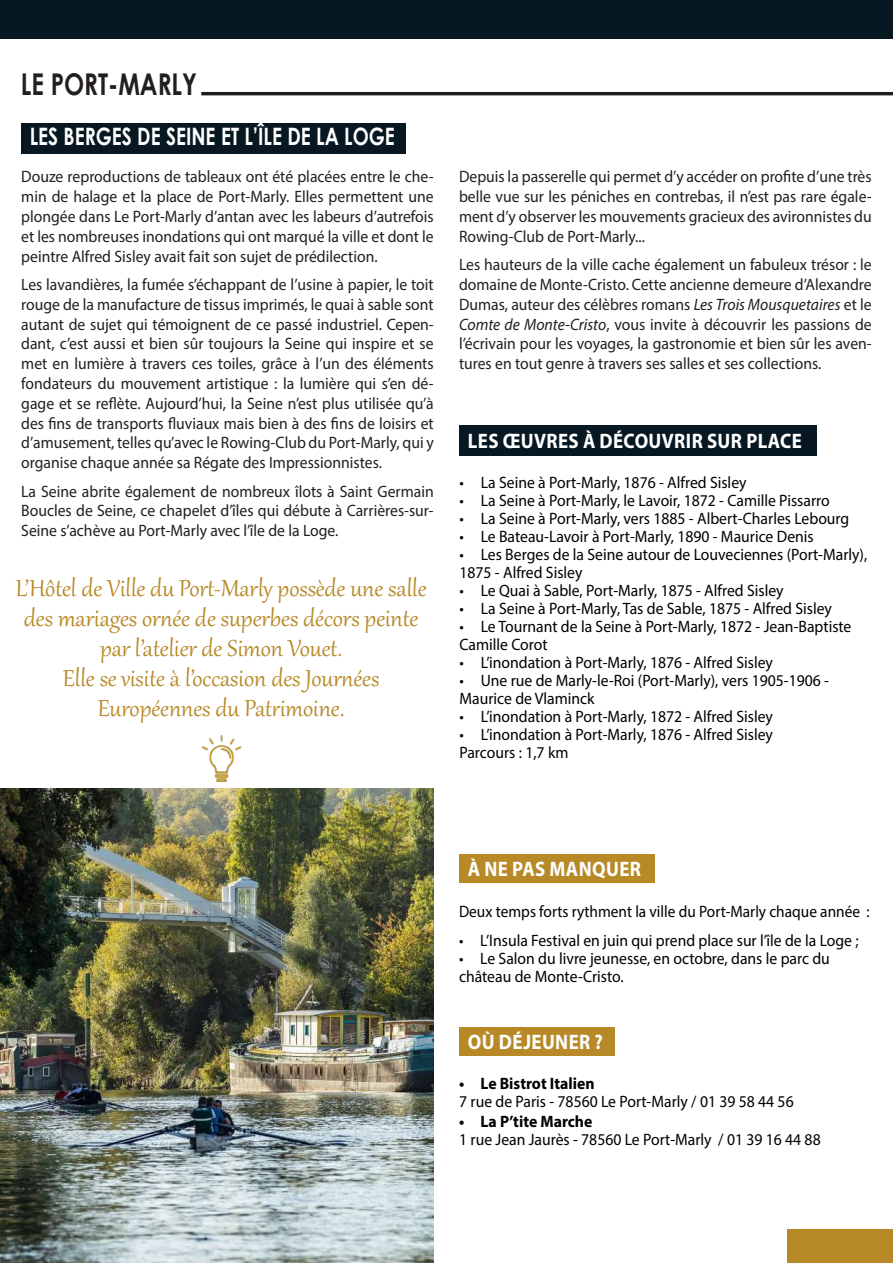
<style>
.page{position:relative;width:893px;height:1263px;background:#fff}
.page>*{position:absolute;margin:0;border:0;box-sizing:border-box;transform-origin:0 0}
.t1{font:700 30px "Century Gothic";color:#231f20;scale:.8 1}
.t2{font:28.5px/30px "Gabriola";color:#b78927;text-align:center}
.t3{font:700 24px "Century Gothic";color:#fff;scale:.8 1}
.t4{font:700 21px "Myriad Pro";letter-spacing:.02em;color:#fff;scale:.9 1}
.t5{font:16.5px/19.8px "Myriad Pro";color:#231e1f;text-align:justify;scale:.95 1}
.t6{font:16.5px/18px "Myriad Pro";color:#000002;scale:.95 1}
.t7{font:16.5px "Myriad Pro";color:#000002;scale:.93 1}
.t8{font:700 16.5px "Myriad Pro";color:#000002;scale:.95 1}
.s1{font-style:italic}
</style>
<div class="page">
<img style="left:0;top:789px;width:434px;height:474px">
<div style="left:459px;top:854px;width:196px;height:29px;background:#b78927"></div>
<div style="left:459px;top:1027px;width:155px;height:29px;background:#b78927"></div>
<div style="left:21px;top:123px;width:384px;height:30px;background:#071822"></div>
<div style="left:459px;top:425px;width:357px;height:30px;background:#071822"></div>
<img style="left:201px;top:736px;width:41px;height:45px">
<div style="left:0;top:0;width:893px;height:38px;background:#071822"></div>
<hr style="left:201px;top:92px;width:692px;height:3px;background:#231f20">
<div style="left:788px;top:1230px;width:105px;height:33px;background:#b78927"></div>
<h1 class="t1" style="left:21px;top:62px;width:222px">LE PORT-MARLY</h1>
<h3 class="t3" style="left:30px;top:119px;width:458px">LES BERGES DE SEINE ET L’ÎLE DE LA LOGE</h3>
<p class="t5" style="left:21px;top:167px;width:436px">Douze reproductions de tableaux ont été placées entre le che&shy;min de halage et la place de Port-Marly. Elles permettent une plongée dans Le Port-Marly d’antan avec les labeurs d’autrefois et les nombreuses inondations qui ont marqué la ville et dont le peintre Alfred Sisley avait fait son sujet de prédilection.</p>
<p class="t5" style="left:21px;top:274px;width:436px">Les lavandières, la fumée s’échappant de l’usine à papier, le toit rouge de la manufacture de tissus imprimés, le quai à sable sont autant de sujet qui témoignent de ce passé industriel. Cepen&shy;dant, c’est aussi et bien sûr toujours la Seine qui inspire et se met en lumière à travers ces toiles, grâce à l’un des éléments fondateurs du mouvement artistique : la lumière qui s’en dé&shy;gage et se reflète. Aujourd’hui, la Seine n’est plus utilisée qu’à des fins de transports fluviaux mais bien à des fins de loisirs et d’amusement, telles qu’avec le Rowing-Club du Port-Marly, qui y organise chaque année sa Régate des Impressionnistes.</p>
<p class="t5" style="left:21px;top:481px;width:436px">La Seine abrite également de nombreux îlots à Saint Germain Boucles de Seine, ce chapelet d’îles qui débute à Carrières-sur-Seine s’achève au Port-Marly avec l’île de la Loge.</p>
<h2 class="t2" style="left:16px;top:571px;width:412px">L’Hôtel de Ville du Port-Marly possède une salle des mariages ornée de superbes décors peinte par l’atelier de Simon Vouet.<br>Elle se visite à l’occasion des Journées Européennes du Patrimoine.</h2>
<p class="t5" style="left:459px;top:167px;width:436px">Depuis la passerelle qui permet d’y accéder on profite d’une très belle vue sur les péniches en contrebas, il n’est pas rare égale&shy;ment d’y observer les mouvements gracieux des avironnistes du Rowing-Club de Port-Marly...</p>
<p class="t5" style="left:459px;top:254px;width:436px">Les hauteurs de la ville cache également un fabuleux trésor : le domaine de Monte-Cristo. Cette ancienne demeure d’Alexandre Dumas, auteur des célèbres romans <span class="s1">Les Trois Mousquetaires</span> et le <span class="s1">Comte de Monte-Cristo</span>, vous invite à découvrir les passions de l’écrivain pour les voyages, la gastronomie et bien sûr les aven&shy;tures en tout genre à travers ses salles et ses collections.</p>
<p class="t4" style="left:468px;top:427px;width:372px">LES ŒUVRES À DÉCOUVRIR SUR PLACE</p>
<p class="t6" style="left:459px;top:473px;width:304px">• La Seine à Port-Marly, 1876 - Alfred Sisley</p>
<p class="t6" style="left:459px;top:491px;width:391px">• La Seine à Port-Marly, le Lavoir, 1872 - Camille Pissarro</p>
<p class="t6" style="left:459px;top:509px;width:412px">• La Seine à Port-Marly, vers 1885 - Albert-Charles Lebourg</p>
<p class="t6" style="left:459px;top:527px;width:374px">• Le Bateau-Lavoir à Port-Marly, 1890 - Maurice Denis</p>
<p class="t6" style="left:459px;top:545px;width:431px">• Les Berges de la Seine autour de Louveciennes (Port-Marly),<br>1875 - Alfred Sisley</p>
<p class="t6" style="left:459px;top:581px;width:343px">• Le Quai à Sable, Port-Marly, 1875 - Alfred Sisley</p>
<p class="t6" style="left:459px;top:599px;width:394px">• La Seine à Port-Marly, Tas de Sable, 1875 - Alfred Sisley</p>
<p class="t6" style="left:459px;top:617px;width:414px">• Le Tournant de la Seine à Port-Marly, 1872 - Jean-Baptiste<br>Camille Corot</p>
<p class="t6" style="left:459px;top:653px;width:331px">• L’inondation à Port-Marly, 1876 - Alfred Sisley</p>
<p class="t6" style="left:459px;top:671px;width:390px">• Une rue de Marly-le-Roi (Port-Marly), vers 1905-1906 -<br>Maurice de Vlaminck</p>
<p class="t6" style="left:459px;top:707px;width:331px">• L’inondation à Port-Marly, 1872 - Alfred Sisley</p>
<p class="t6" style="left:459px;top:725px;width:331px">• L’inondation à Port-Marly, 1876 - Alfred Sisley<br>Parcours : 1,7 km</p>
<p class="t4" style="left:468px;top:855px;width:194px">À NE PAS MANQUER</p>
<p class="t7" style="left:459px;top:902px;width:443px">Deux temps forts rythment la ville du Port-Marly chaque année :</p>
<p class="t6" style="left:459px;top:931px;width:422px">• L’Insula Festival en juin qui prend place sur l’île de la Loge ;</p>
<p class="t6" style="left:459px;top:949px;width:392px">• Le Salon du livre jeunesse, en octobre, dans le parc du château de Monte-Cristo.</p>
<p class="t4" style="left:468px;top:1028px;width:151px">OÙ DÉJEUNER ?</p>
<p class="t8" style="left:459px;top:1073px;width:144px">• Le Bistrot Italien</p>
<p class="t6" style="left:459px;top:1093px;width:354px">7 rue de Paris - 78560 Le Port-Marly / 01 39 58 44 56</p>
<p class="t8" style="left:459px;top:1111px;width:142px">• La P’tite Marche</p>
<p class="t6" style="left:459px;top:1130px;width:382px">1 rue Jean Jaurès - 78560 Le Port-Marly / 01 39 16 44 88</p>
</div>
